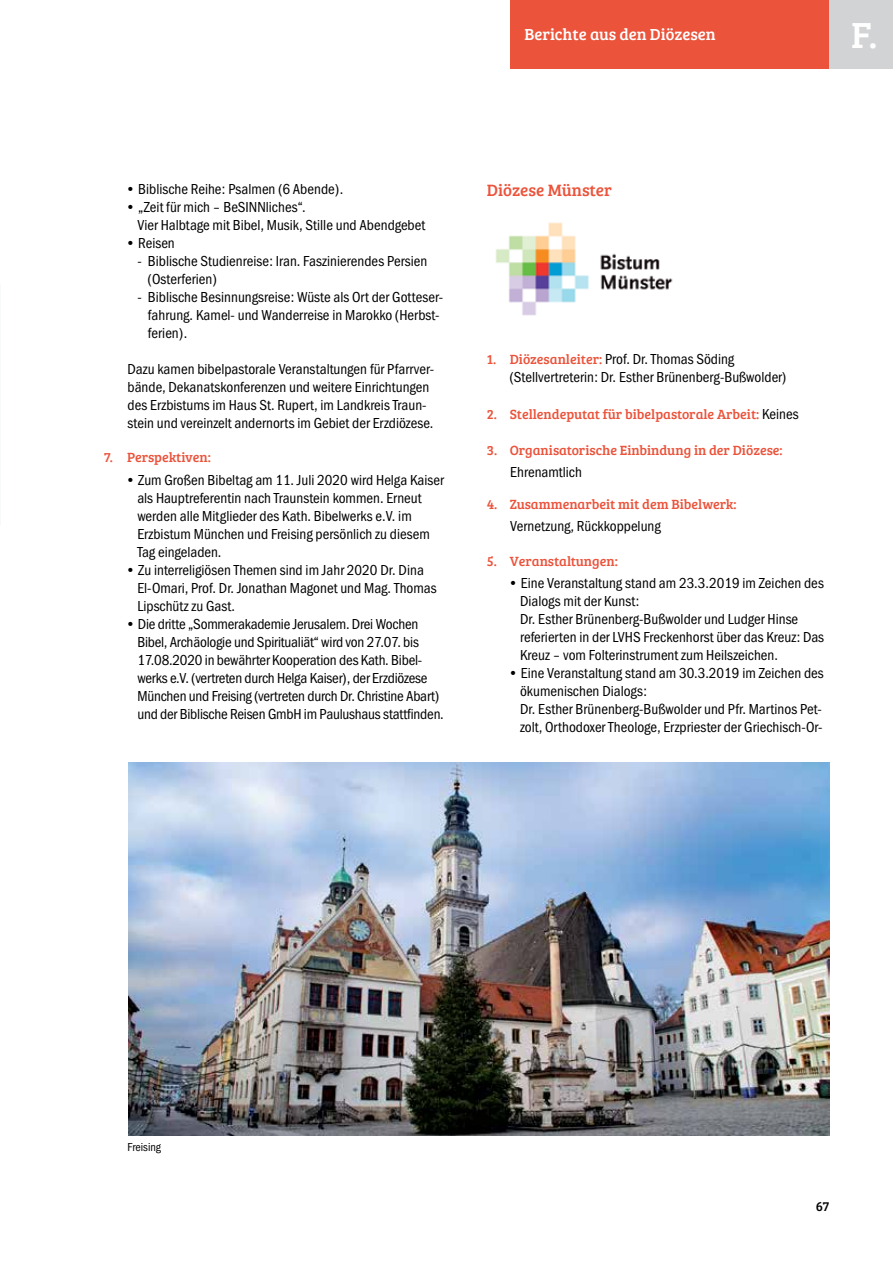
<style>
.page{position:relative;width:893px;height:1263px;background:#fff}
.page>*{position:absolute;margin:0;border:0;box-sizing:border-box;transform-origin:0 0}
.t1{font:37.5px "Bree Serif";color:#fff}
.t2{font:16.95px "Bree Serif";color:#eb533b}
.t3{font:16.5px "Bree Serif";color:#fff}
.t4{font:15px/18px "Franklin Gothic URW Con Boo";color:#000}
.t5{font:13.8px "Bree Serif";color:#eb533b}
.t6{font:13.5px "Bree Serif";color:#000}
.t7{font:12px "Franklin Gothic URW Con Boo";color:#000}
.s1{font-family:"Bree Serif";font-size:13.8px;color:#eb533b}
.s2{font-family:"Franklin Gothic URW Con Boo";font-size:15px;color:#000}
</style>
<div class="page">
<div style="left:510px;top:0;width:383px;height:68px;background:#eb533b"></div>
<div style="left:829px;top:0;width:64px;height:68px;background:#d1d3d4"></div>
<img style="left:128px;top:763px;width:701px;height:372px">
<img style="left:495px;top:222px;width:178px;height:94px">
<p class="t3" style="left:524px;top:22px;width:193px">Berichte aus den Diözesen</p>
<h1 class="t1" style="left:851px;top:8px;width:27px">F.</h1>
<p class="t4" style="left:125px;top:180px;width:219px">• Biblische Reihe: Psalmen (6 Abende).</p>
<p class="t4" style="left:137px;top:198px;width:289px;text-indent:-12px">• „Zeit für mich – BeSINNliches“.<br>Vier Halbtage mit Bibel, Musik, Stille und Abendgebet</p>
<p class="t4" style="left:125px;top:234px;width:51px">• Reisen</p>
<p class="t4" style="left:148px;top:252px;width:281px;text-indent:-11px">- Biblische Studienreise: Iran. Faszinierendes Persien (Osterferien)</p>
<p class="t4" style="left:148px;top:288px;width:297px;text-indent:-11px">- Biblische Besinnungsreise: Wüste als Ort der Gotteser&shy;fahrung. Kamel- und Wanderreise in Marokko (Herbst&shy;ferien).</p>
<p class="t4" style="left:128px;top:360px;width:308px">Dazu kamen bibelpastorale Veranstaltungen für Pfarrver&shy;bände, Dekanatskonferenzen und weitere Einrichtungen des Erzbistums im Haus St. Rupert, im Landkreis Traun&shy;stein und vereinzelt andernorts im Gebiet der Erzdiözese.</p>
<p class="t5" style="left:104px;top:448px;width:108px">7. Perspektiven:</p>
<p class="t4" style="left:137px;top:470px;width:308px;text-indent:-12px">• Zum Großen Bibeltag am 11. Juli 2020 wird Helga Kaiser als Hauptreferentin nach Traunstein kommen. Erneut werden alle Mitglieder des Kath. Bibelwerks e.V. im Erzbistum München und Freising persönlich zu diesem Tag eingeladen.</p>
<p class="t4" style="left:137px;top:560px;width:301px;text-indent:-12px">• Zu interreligiösen Themen sind im Jahr 2020 Dr. Dina<br>El-Omari, Prof. Dr. Jonathan Magonet und Mag. Thomas<br>Lipschütz zu Gast.</p>
<p class="t4" style="left:137px;top:614px;width:308px;text-indent:-12px">• Die dritte „Sommerakademie Jerusalem. Drei Wochen Bibel, Archäologie und Spiritualiät“ wird von 27.07. bis 17.08.2020 in bewährter Kooperation des Kath. Bibel&shy;werks e.V. (vertreten durch Helga Kaiser), der Erzdiözese München und Freising (vertreten durch Dr. Christine Abart) und der Biblische Reisen GmbH im Paulushaus stattfinden.</p>
<p class="t2" style="left:487px;top:178px;width:127px">Diözese Münster</p>
<p class="t4" style="left:510px;top:350px;width:278px;text-indent:-23px"><span class="s1">1. Diözesanleiter:</span> Prof. Dr. Thomas Söding (Stellvertreterin: Dr. Esther Brünenberg-Bußwolder)</p>
<p class="t5" style="left:487px;top:405px;width:313px">2. Stellendeputat für bibelpastorale Arbeit: <span class="s2">Keines</span></p>
<p class="t5" style="left:487px;top:440px;width:297px">3. Organisatorische Einbindung in der Diözese:</p>
<p class="t4" style="left:510px;top:463px;width:73px">Ehrenamtlich</p>
<p class="t5" style="left:487px;top:494px;width:251px">4. Zusammenarbeit mit dem Bibelwerk:</p>
<p class="t4" style="left:510px;top:517px;width:152px">Vernetzung, Rückkoppelung</p>
<p class="t5" style="left:487px;top:551px;width:132px">5. Veranstaltungen:</p>
<p class="t4" style="left:520px;top:574px;width:306px;text-indent:-12px">• Eine Veranstaltung stand am 23.3.2019 im Zeichen des Dialogs mit der Kunst:<br>Dr. Esther Brünenberg-Bußwolder und Ludger Hinse referierten in der LVHS Freckenhorst über das Kreuz: Das Kreuz – vom Folterinstrument zum Heilszeichen.</p>
<p class="t4" style="left:520px;top:664px;width:305px;text-indent:-12px">• Eine Veranstaltung stand am 30.3.2019 im Zeichen des ökumenischen Dialogs:<br>Dr. Esther Brünenberg-Bußwolder und Pfr. Martinos Pet&shy;zolt, Orthodoxer Theologe, Erzpriester der Griechisch-Or-</p>
<p class="t7" style="left:128px;top:1139px;width:35px">Freising</p>
<p class="t6" style="left:816px;top:1196px;width:15px">67</p>
</div>
